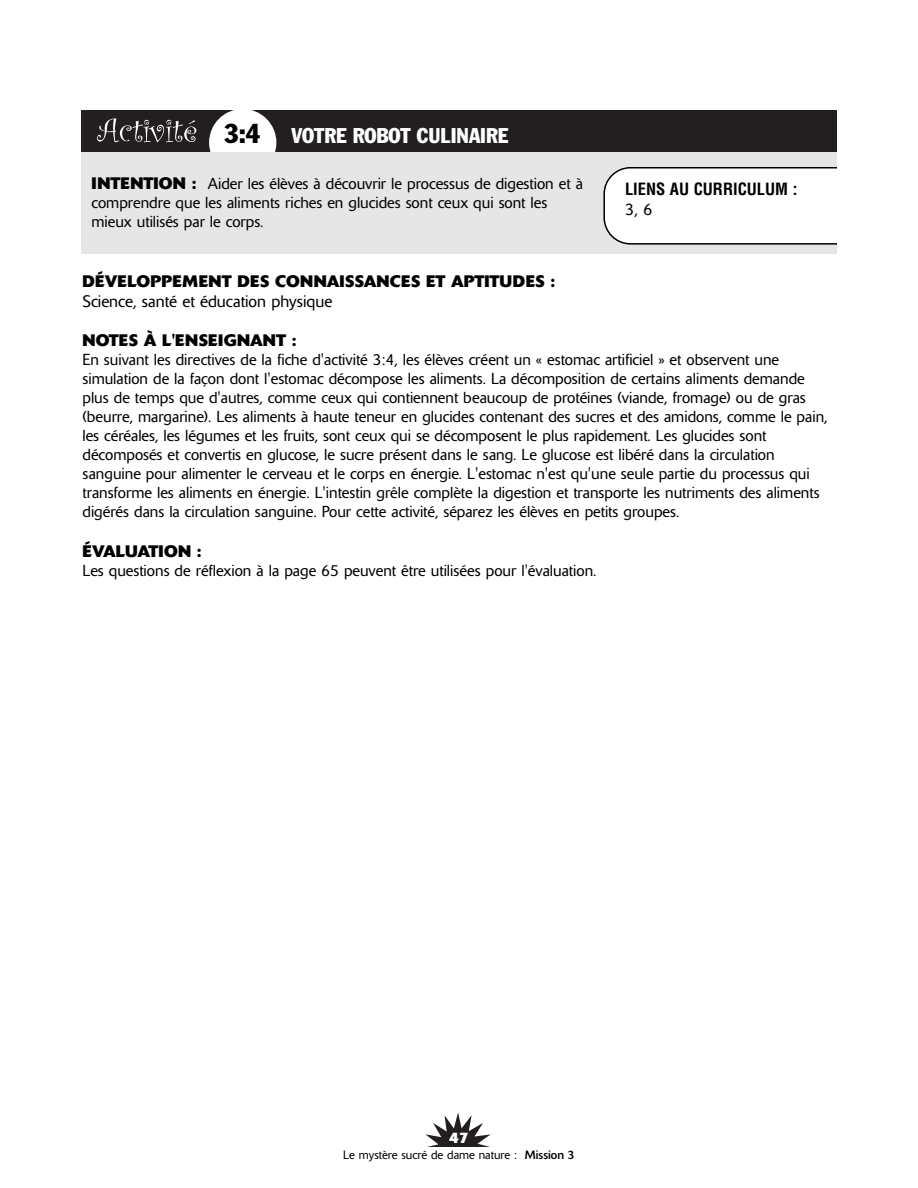
<style>
.page{position:relative;width:918px;height:1188px;background:#fff}
.page>*{position:absolute;margin:0;border:0;box-sizing:border-box;transform-origin:0 0}
.t1{font:condensed 21px "Franklin Gothic";color:#fff}
.t2{font:700 16.5px "Delta";letter-spacing:.02em;color:#000}
.t3{font:300 16.5px "Delta";color:#000}
.t4{font:700 condensed 16.5px "Helvetica";color:#000}
.t5{font:700 16.5px "Delta";color:#000}
.t6{font:300 15.75px/18.9px "Delta";color:#000}
.t7{font:700 15px "Delta";color:#fff}
.t8{font:300 12px "Delta";color:#000}
.s1{font-size:27px;color:#000}
.s2{font-weight:700;font-size:16.5px}
.s3{font-weight:400}
</style>
<div class="page">
<svg style="left:425px;top:1113px;width:66px;height:34px"></svg>
<div style="left:81px;top:151px;width:756px;height:103px;background:#e6e6e6"></div>
<div style="left:81px;top:110px;width:756px;height:42px;background:#231f20"></div>
<svg style="left:209px;top:110px;width:67px;height:42px;background:#dddcdd"></svg>
<svg style="left:97px;top:118px;width:99px;height:25px"></svg>
<svg style="left:603px;top:167px;width:234px;height:78px;background:#f3f3f3"></svg>
<h1 class="t1" style="left:224px;top:128px;width:286px"><span class="s1">3:4</span> VOTRE ROBOT CULINAIRE</h1>
<p class="t6" style="left:91px;top:175px;width:493px;line-height:19.4px"><span class="s2">INTENTION :</span> Aider les élèves à découvrir le processus de digestion et à comprendre que les aliments riches en glucides sont ceux qui sont les mieux utilisés par le corps.</p>
<p class="t4" style="left:625px;top:183px;width:174px">LIENS AU CURRICULUM :</p>
<p class="t3" style="left:625px;top:203px;width:29px">3, 6</p>
<p class="t2" style="left:82px;top:275px;width:474px">DÉVELOPPEMENT DES CONNAISSANCES ET APTITUDES :</p>
<p class="t3" style="left:82px;top:295px;width:251px">Science, santé et éducation physique</p>
<p class="t2" style="left:82px;top:335px;width:215px">NOTES À L'ENSEIGNANT :</p>
<p class="t6" style="left:82px;top:352px;width:746px">En suivant les directives de la fiche d'activité 3:4, les élèves créent un « estomac artificiel » et observent une simulation de la façon dont l'estomac décompose les aliments. La décomposition de certains aliments demande plus de temps que d'autres, comme ceux qui contiennent beaucoup de protéines (viande, fromage) ou de gras (beurre, margarine). Les aliments à haute teneur en glucides contenant des sucres et des amidons, comme le pain, les céréales, les légumes et les fruits, sont ceux qui se décomposent le plus rapidement. Les glucides sont décomposés et convertis en glucose, le sucre présent dans le sang. Le glucose est libéré dans la circulation sanguine pour alimenter le cerveau et le corps en énergie. L'estomac n'est qu'une seule partie du processus qui transforme les aliments en énergie. L'intestin grêle complète la digestion et transporte les nutriments des aliments digérés dans la circulation sanguine. Pour cette activité, séparez les élèves en petits groupes.</p>
<p class="t5" style="left:82px;top:545px;width:121px">ÉVALUATION :</p>
<p class="t6" style="left:82px;top:563px;width:515px">Les questions de réflexion à la page 65 peuvent être utilisées pour l'évaluation.</p>
<p class="t7" style="left:450px;top:1133px;width:20px">47</p>
<p class="t8" style="left:343px;top:1151px;width:233px">Le mystère sucré de dame nature : <span class="s3">Mission 3</span></p>
</div>
